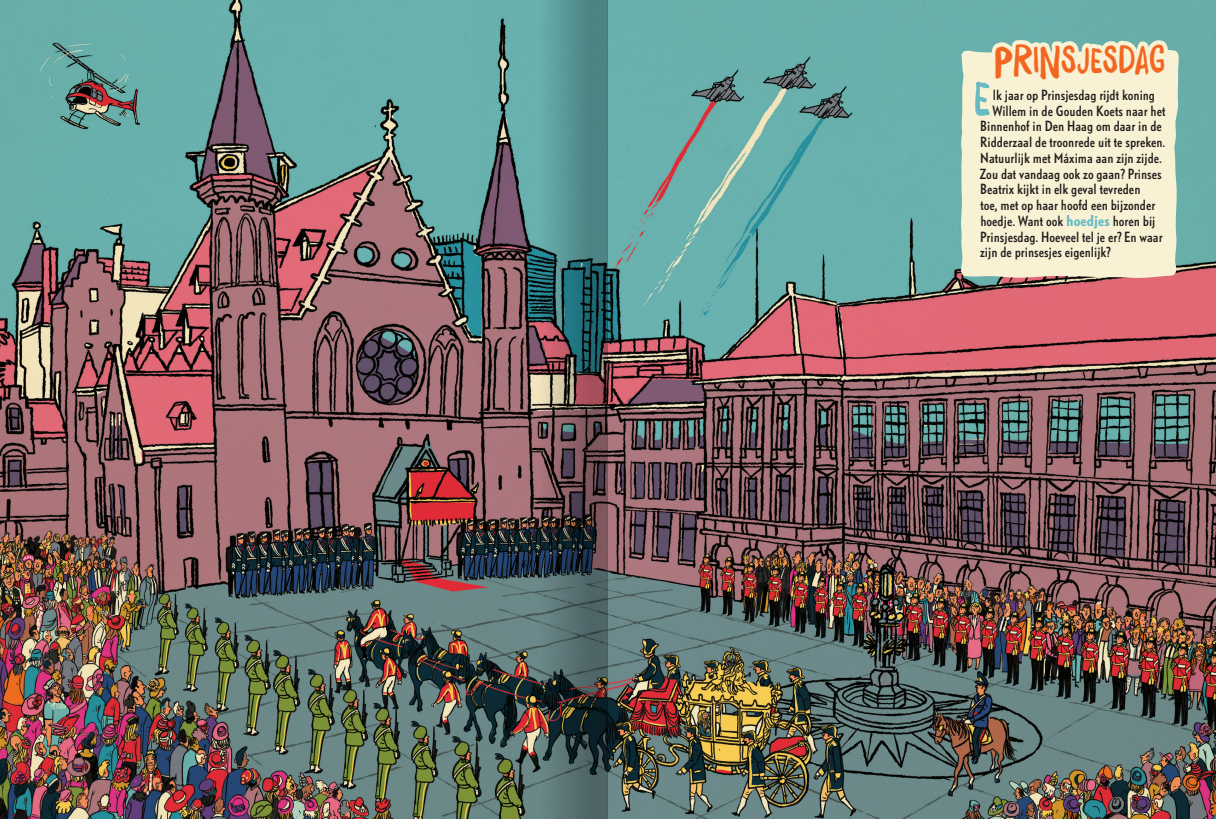
<style>
.page{position:relative;width:1216px;height:819px;background:#fff}
.page>*{position:absolute;margin:0;border:0;box-sizing:border-box;transform-origin:0 0}
.tekst{font:51.19px "Daft Brush";color:#68bac3}
.kop{font:37.62px "Daft Brush";letter-spacing:.005em;color:#f36621}
.tekst-2{font:13.12px "DTL Nobel TOT Con";color:#231f20}
.s1{font-weight:700;font-size:14px;color:#68bac3}
</style>
<div class="page">
<img style="left:0;top:0;width:475px;height:819px">
<img style="left:608px;top:0;width:607px;height:819px">
<svg style="left:958px;top:49px;width:222px;height:229px;background:#d7e0c9"></svg>
<svg style="left:985px;top:0;width:188px;height:435px;background:#ccb7a9"></svg>
<svg style="left:475px;top:0;width:133px;height:819px;background:#58696a"></svg>
<p class="kop" style="left:994px;top:34px;width:172px">PRINSJESDaG</p>
<p class="tekst" style="left:974px;top:63px;width:18px">E</p>
<p class="tekst-2" style="left:992px;top:85px;width:164px">lk jaar op Prinsjesdag rijdt koning</p>
<p class="tekst-2" style="left:992px;top:101px;width:175px">Willem in de Gouden Koets naar het</p>
<p class="tekst-2" style="left:980px;top:117px;width:183px">Binnenhof in Den Haag om daar in de</p>
<p class="tekst-2" style="left:980px;top:133px;width:187px">Ridderzaal de troonrede uit te spreken.</p>
<p class="tekst-2" style="left:980px;top:148px;width:183px">Natuurlijk met Máxima aan zijn zijde.</p>
<p class="tekst-2" style="left:979px;top:164px;width:184px">Zou dat vandaag ook zo gaan? Prinses</p>
<p class="tekst-2" style="left:980px;top:180px;width:162px">Beatrix kijkt in elk geval tevreden</p>
<p class="tekst-2" style="left:980px;top:196px;width:176px">toe, met op haar hoofd een bijzonder</p>
<p class="tekst-2" style="left:980px;top:211px;width:177px">hoedje. Want ook <span class="s1">hoedjes</span> horen bij</p>
<p class="tekst-2" style="left:980px;top:227px;width:184px">Prinsjesdag. Hoeveel tel je er? En waar</p>
<p class="tekst-2" style="left:980px;top:243px;width:132px">zijn de prinsesjes eigenlijk?</p>
</div>
